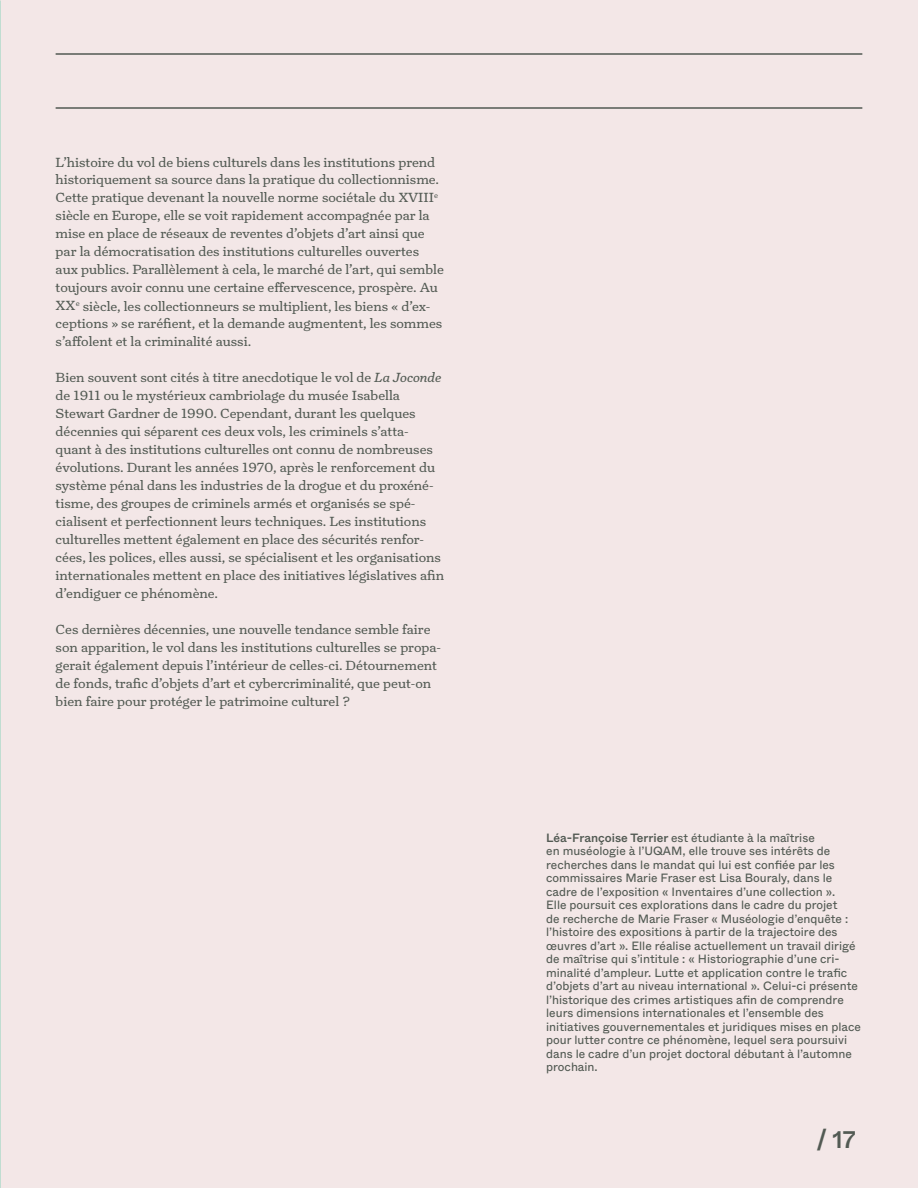
<style>
.page{position:relative;width:918px;height:1188px;background:#f3e7e7}
.page>*{position:absolute;margin:0;border:0;box-sizing:border-box;transform-origin:0 0}
.t1{font:500 24px "Edu Whyte";color:#525a53}
.t2{font:13.5px/18px "Turnip";color:#525a53}
.t3{font:12px/13.5px "Edu Whyte";color:#525a53}
.s1{font-style:italic}
.s2{font-weight:500}
</style>
<div class="page">
<hr style="left:56px;top:53px;width:806px;height:2px;background:#525a53">
<hr style="left:56px;top:107px;width:806px;height:2px;background:#525a53">
<p class="t2" style="left:56px;top:153px;width:390px">L’histoire du vol de biens culturels dans les institutions prend historiquement sa source dans la pratique du collectionnisme.<br>Cette pratique devenant la nouvelle norme sociétale du XVIII<sup>e </sup>siècle en Europe, elle se voit rapidement accompagnée par la mise en place de réseaux de reventes d’objets d’art ainsi que par la démocratisation des institutions culturelles ouvertes aux publics. Parallèlement à cela, le marché de l’art, qui semble toujours avoir connu une certaine effervescence, prospère. Au XX<sup>e</sup> siècle, les collectionneurs se multiplient, les biens « d’ex&shy;ceptions » se raréfient, et la demande augmentent, les sommes s’affolent et la criminalité aussi.</p>
<p class="t2" style="left:56px;top:369px;width:390px">Bien souvent sont cités à titre anecdotique le vol de <span class="s1">La Joconde </span>de 1911 ou le mystérieux cambriolage du musée Isabella Stewart Gardner de 1990. Cependant, durant les quelques décennies qui séparent ces deux vols, les criminels s’atta&shy;quant à des institutions culturelles ont connu de nombreuses évolutions. Durant les années 1970, après le renforcement du système pénal dans les industries de la drogue et du proxéné&shy;tisme, des groupes de criminels armés et organisés se spé&shy;cialisent et perfectionnent leurs techniques. Les institutions culturelles mettent également en place des sécurités renfor&shy;cées, les polices, elles aussi, se spécialisent et les organisations internationales mettent en place des initiatives législatives afin d’endiguer ce phénomène.</p>
<p class="t2" style="left:56px;top:621px;width:387px">Ces dernières décennies, une nouvelle tendance semble faire son apparition, le vol dans les institutions culturelles se propa&shy;gerait également depuis l’intérieur de celles-ci. Détournement de fonds, trafic d’objets d’art et cybercriminalité, que peut-on bien faire pour protéger le patrimoine culturel ?</p>
<p class="t3" style="left:546px;top:831px;width:316px"><span class="s2">Léa-Françoise Terrier</span> est étudiante à la maîtrise<br>en muséologie à l’UQAM, elle trouve ses intérêts de recherches dans le mandat qui lui est confiée par les commissaires Marie Fraser est Lisa Bouraly, dans le cadre de l’exposition « Inventaires d’une collection ».<br>Elle poursuit ces explorations dans le cadre du projet<br>de recherche de Marie Fraser « Muséologie d’enquête : l’histoire des expositions à partir de la trajectoire des œuvres d’art ». Elle réalise actuellement un travail dirigé de maîtrise qui s’intitule : « Historiographie d’une cri&shy;minalité d’ampleur. Lutte et application contre le trafic d’objets d’art au niveau international ». Celui-ci présente l’historique des crimes artistiques afin de comprendre leurs dimensions internationales et l’ensemble des initiatives gouvernementales et juridiques mises en place pour lutter contre ce phénomène, lequel sera poursuivi dans le cadre d’un projet doctoral débutant à l’automne prochain.</p>
<h1 class="t1" style="left:817px;top:1124px;width:40px">/ 17</h1>
</div>
